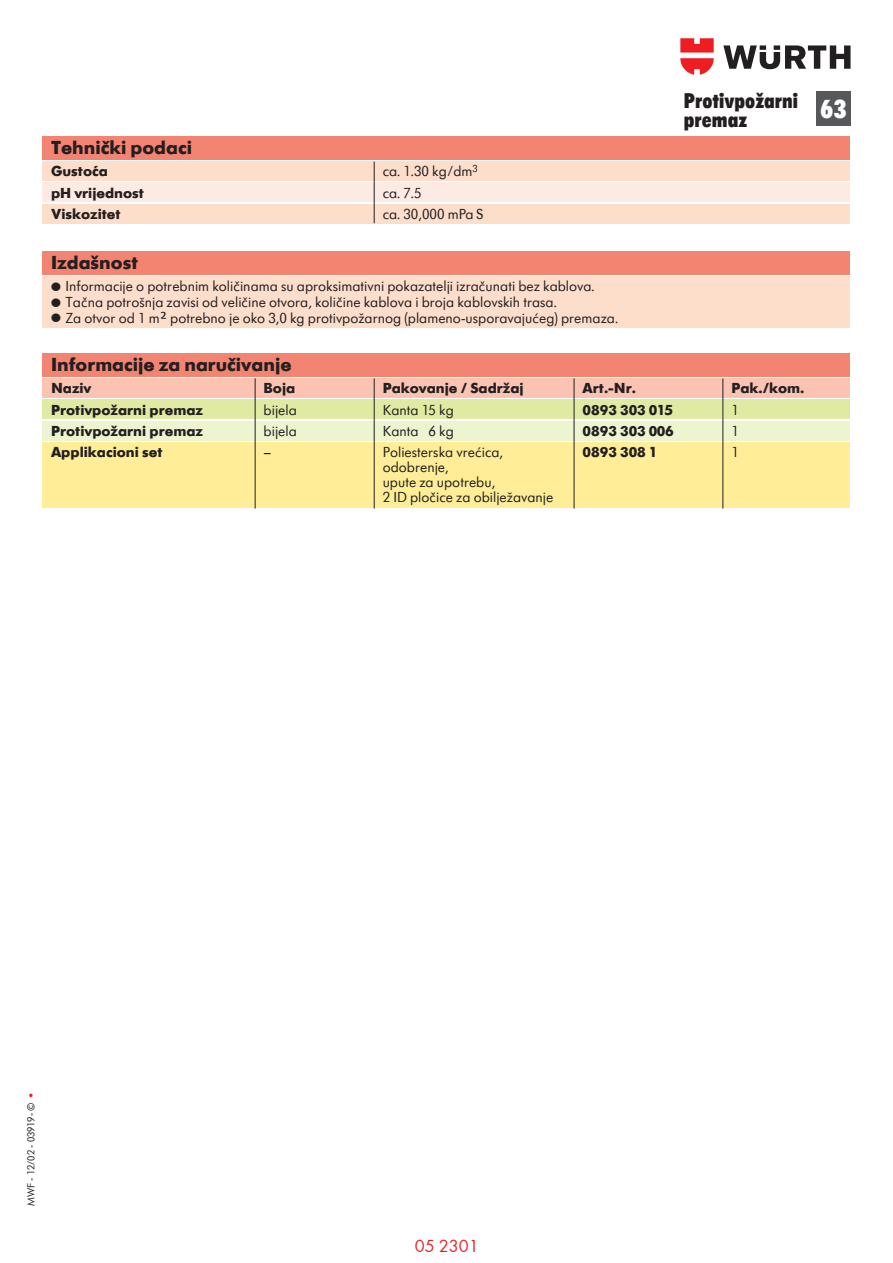
<style>
.page{position:relative;width:893px;height:1263px;background:#fff}
.page>*{position:absolute;margin:0;border:0;box-sizing:border-box;transform-origin:0 0}
.t1{font:27px "Futura SB Ext Bol Con";color:#fff}
.t2{font:22.2px/19.5px "Futura SB Ext Bol Con";color:#231f20}
.t3{font:700 19.5px "Futura SB";color:#231f20}
.t4{font:18px "Wuerth";color:#ee1d23}
.t5{font:15px/15px "Futura SB";color:#231f20}
.t6{font:700 15px "Futura SB";color:#231f20}
.t7{font:10.5px "Futura SB";color:#231f20}
.s1{font-family:"Tahoma"}
.s2{color:#ee1d23}
</style>
<div class="page">
<div style="left:43px;top:136px;width:807px;height:23px;background:#f48472"></div>
<div style="left:43px;top:162px;width:807px;height:19px;background:#fddecb"></div>
<div style="left:43px;top:204px;width:807px;height:19px;background:#fddecb"></div>
<div style="left:43px;top:183px;width:807px;height:19px;background:#fdeae2"></div>
<hr style="left:374px;top:162px;width:1px;height:61px;background:#231f20">
<div style="left:816px;top:91px;width:34px;height:34px;background:#57585a"></div>
<div style="left:43px;top:251px;width:807px;height:23px;background:#f48472"></div>
<div style="left:43px;top:276px;width:807px;height:51px;background:#fddecb"></div>
<div style="left:43px;top:353px;width:807px;height:23px;background:#f48472"></div>
<div style="left:43px;top:378px;width:807px;height:20px;background:#fbc3b1"></div>
<div style="left:43px;top:400px;width:807px;height:19px;background:#e1eaa3"></div>
<div style="left:43px;top:421px;width:807px;height:19px;background:#edf4d0"></div>
<div style="left:43px;top:442px;width:807px;height:66px;background:#ffee97"></div>
<hr style="left:255px;top:378px;width:1px;height:131px;background:#231f20">
<hr style="left:374px;top:378px;width:1px;height:131px;background:#231f20">
<hr style="left:574px;top:378px;width:1px;height:131px;background:#231f20">
<hr style="left:723px;top:378px;width:1px;height:131px;background:#231f20">
<svg style="left:723px;top:45px;width:127px;height:24px"></svg>
<svg style="left:680px;top:38px;width:34px;height:37px"></svg>
<h3 class="t3" style="left:51px;top:139px;width:143px">Tehni~ki podaci</h3>
<p class="t6" style="left:51px;top:165px;width:58px">Gusto}a</p>
<p class="t5" style="left:383px;top:165px;width:97px">ca. 1.30 kg/dm<sup>3</sup></p>
<p class="t6" style="left:51px;top:186px;width:95px">pH vrijednost</p>
<p class="t5" style="left:383px;top:186px;width:40px">ca. 7.5</p>
<p class="t6" style="left:51px;top:208px;width:71px">Viskozitet</p>
<p class="t5" style="left:383px;top:208px;width:102px">ca. 30,000 mPa S</p>
<h2 class="t2" style="left:684px;top:92px;width:116px">Protivpo`arni premaz</h2>
<h3 class="t3" style="left:51px;top:254px;width:88px">Izda{nost</h3>
<p class="t5" style="left:51px;top:280px;width:545px">● Informacije o potrebnim koli~inama su aproksimativni pokazatelji izra~unati bez kablova.</p>
<p class="t5" style="left:51px;top:296px;width:507px">● Ta~na potro{nja zavisi od veli~ine otvora, koli~ine kablova i broja kablovskih trasa.</p>
<p class="t5" style="left:51px;top:312px;width:569px">● Za otvor od 1 m<span class="s1">²</span> potrebno je oko 3,0 kg protivpo`arnog (plameno-usporavaju}eg) premaza.</p>
<h3 class="t3" style="left:51px;top:356px;width:242px">Informacije za naru~ivanje</h3>
<p class="t6" style="left:51px;top:382px;width:42px">Naziv</p>
<p class="t6" style="left:264px;top:382px;width:33px">Boja</p>
<p class="t6" style="left:383px;top:382px;width:142px">Pakovanje / Sadr`aj</p>
<p class="t6" style="left:583px;top:382px;width:55px">Art.-Nr.</p>
<p class="t6" style="left:731px;top:382px;width:75px">Pak./kom.</p>
<p class="t6" style="left:51px;top:403px;width:153px">Protivpo`arni premaz</p>
<p class="t5" style="left:264px;top:403px;width:35px">bijela</p>
<p class="t5" style="left:383px;top:403px;width:73px">Kanta 15 kg</p>
<p class="t6" style="left:583px;top:403px;width:92px">0893 303 015</p>
<p class="t5" style="left:731px;top:403px;width:9px">1</p>
<p class="t6" style="left:51px;top:425px;width:153px">Protivpo`arni premaz</p>
<p class="t5" style="left:264px;top:425px;width:35px">bijela</p>
<p class="t5" style="left:383px;top:425px;width:73px">Kanta 6 kg</p>
<p class="t6" style="left:583px;top:425px;width:93px">0893 303 006</p>
<p class="t5" style="left:731px;top:425px;width:9px">1</p>
<p class="t6" style="left:51px;top:446px;width:113px">Applikacioni set</p>
<p class="t5" style="left:264px;top:446px;width:9px">–</p>
<p class="t5" style="left:383px;top:446px;width:122px">Poliesterska vre}ica,</p>
<p class="t6" style="left:583px;top:446px;width:76px">0893 308 1</p>
<p class="t5" style="left:731px;top:446px;width:9px">1</p>
<p class="t5" style="left:383px;top:461px;width:172px">odobrenje,<br>upute za upotrebu,<br>2 ID plo~ice za obilje`avanje</p>
<h1 class="t1" style="left:820px;top:98px;width:28px">63</h1>
<p class="t7" style="left:27px;top:1205px;width:115px;rotate:-90deg">MWF - 12/02 - 03919- © <span class="s2">•</span></p>
<p class="t4" style="left:415px;top:1235px;width:65px">05 2301</p>
</div>
